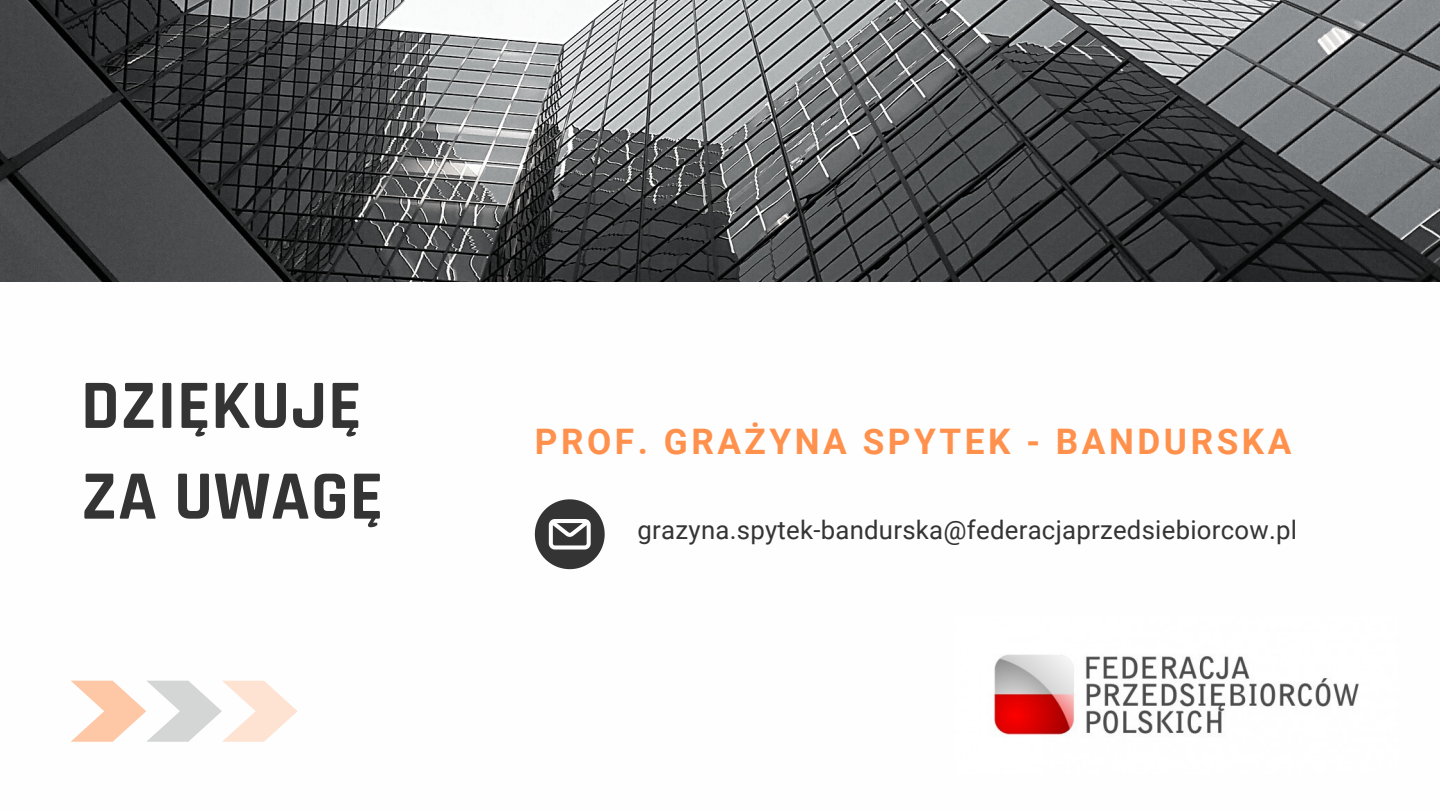
<style>
.page{position:relative;width:1440px;height:810px;background:#fff}
.page>*{position:absolute;margin:0;border:0;box-sizing:border-box;transform-origin:0 0}
.t1{font:700 70px "Rajdhani";letter-spacing:.01em;color:#343434}
.t2{font:700 35.2px "Roboto";letter-spacing:.1em;color:#ff914d}
.t3{font:25.8px "Roboto";letter-spacing:.01em;color:#343434}
</style>
<div class="page">
<svg style="left:535px;top:499px;width:70px;height:70px"></svg>
<img style="left:992px;top:654px;width:367px;height:82px">
<img style="left:0;top:0;width:1440px;height:282px">
<svg style="left:71px;top:680px;width:227px;height:62px"></svg>
<p class="t1" style="left:81px;top:363px;width:282px">DZIĘKUJĘ</p>
<p class="t1" style="left:81px;top:454px;width:304px">ZA UWAGĘ</p>
<p class="t2" style="left:535px;top:421px;width:758px">PROF. GRAŻYNA SPYTEK - BANDURSKA</p>
<p class="t3" style="left:638px;top:515px;width:661px">grazyna.spytek-bandurska@federacjaprzedsiebiorcow.pl</p>
</div>
